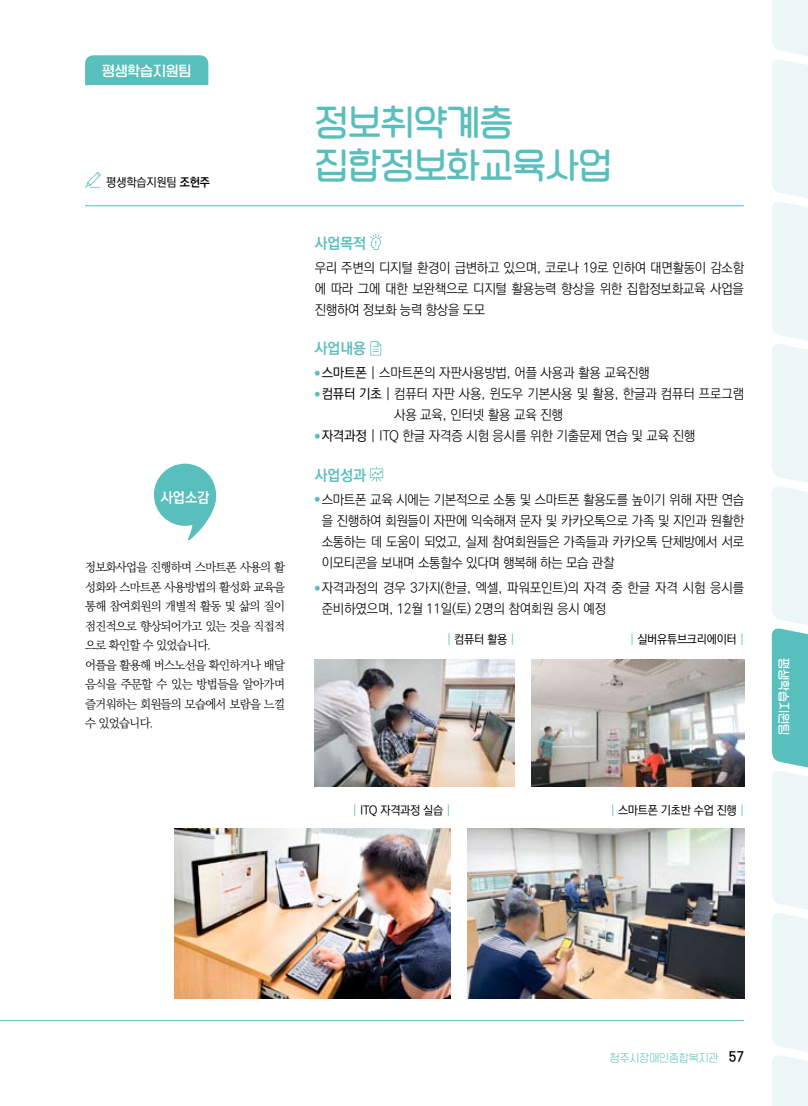
<style>
.page{position:relative;width:808px;height:1106px;background:#fff}
.page>*{position:absolute;margin:0;border:0;box-sizing:border-box;transform-origin:0 0}
.t1{font:36px "TT Bameuihaebyun R";letter-spacing:-.025em;color:#59bfbc}
.t2{font:700 15px "Ko Pub Dotum";color:#59bfbc}
.t3{font:700 14.25px "Ko Pub Dotum";color:#fff}
.t4{font:300 13.5px/21px "Ko Pub Dotum";letter-spacing:-.01em;color:#000;text-align:justify}
.t5{font:13.5px "TT Omni Gothic B";letter-spacing:-.01em;color:#fff}
.t6{font:300 12px/19.5px "Ko Pub Batang";letter-spacing:-.05em;color:#000}
.t7{font:500 12px "Ko Pub Dotum";letter-spacing:-.02em;color:#000}
.t8{font:12px "TT Bameuihaebyun R";letter-spacing:-.01em;color:#fff}
.t9{font:12px "TT Omni Gothic B";color:#000}
.t10{font:10.5px "TT Omni Gothic L";letter-spacing:-.01em;color:#59bfbc}
.s1{font-weight:700}
.s2{font-weight:500}
.s3{font-weight:300;color:#49bcbb}
</style>
<div class="page">
<svg style="left:772px;top:0;width:36px;height:1106px;background:#dcf0ef"></svg>
<hr style="left:0;top:1020px;width:744px;height:1px;background:#59bfbc">
<div style="left:85px;top:55px;width:123px;height:30px;background:#59bfbc"></div>
<svg style="left:85px;top:172px;width:16px;height:16px"></svg>
<hr style="left:85px;top:205px;width:659px;height:1px;background:#59bfbc">
<svg style="left:370px;top:341px;width:11px;height:14px"></svg>
<svg style="left:370px;top:466px;width:13px;height:16px"></svg>
<svg style="left:370px;top:234px;width:12px;height:16px"></svg>
<div style="left:154px;top:463px;width:62px;height:63px;background:#59bfbc;border-radius:50%"></div>
<svg style="left:187px;top:500px;width:29px;height:41px"></svg>
<img style="left:315px;top:659px;width:199px;height:128px">
<img style="left:531px;top:659px;width:213px;height:128px">
<img style="left:174px;top:828px;width:277px;height:170px">
<img style="left:468px;top:828px;width:276px;height:170px">
<p class="t5" style="left:102px;top:64px;width:91px">평생학습지원팀</p>
<p class="t7" style="left:106px;top:176px;width:105px">평생학습지원팀 <span class="s1">조헌주</span></p>
<p class="t3" style="left:161px;top:490px;width:50px">사업소감</p>
<p class="t6" style="left:85px;top:558px;width:201px">정보화사업을 진행하며 스마트폰 사용의 활 성화와 스마트폰 사용방법의 활성화 교육을 통해 참여회원의 개별적 활동 및 삶의 질이 점진적으로 향상되어가고 있는 것을 직접적 으로 확인할 수 있었습니다.<br>어플을 활용해 버스노선을 확인하거나 배달 음식을 주문할 수 있는 방법들을 알아가며 즐거워하는 회원들의 모습에서 보람을 느낄 수 있었습니다.</p>
<h1 class="t1" style="left:315px;top:104px;width:200px">정보취약계층</h1>
<h1 class="t1" style="left:315px;top:147px;width:299px">집합정보화교육사업</h1>
<p class="t2" style="left:315px;top:236px;width:53px">사업목적</p>
<p class="t4" style="left:315px;top:258px;width:431px">우리 주변의 디지털 환경이 급변하고 있으며, 코로나 19로 인하여 대면활동이 감소함 에 따라 그에 대한 보완책으로 디지털 활용능력 향상을 위한 집합정보화교육 사업을 진행하여 정보화 능력 향상을 도모</p>
<p class="t2" style="left:315px;top:341px;width:53px">사업내용</p>
<p class="t4" style="left:315px;top:363px;width:336px"><sup>●</sup> <span class="s2">스마트폰</span> | 스마트폰의 자판사용방법, 어플 사용과 활용 교육진행</p>
<p class="t4" style="left:394px;top:384px;width:352px;text-indent:-79px"><sup>●</sup> <span class="s2">컴퓨터 기초</span> | 컴퓨터 자판 사용, 윈도우 기본사용 및 활용, 한글과 컴퓨터 프로그램 사용 교육, 인터넷 활용 교육 진행</p>
<p class="t4" style="left:315px;top:426px;width:382px"><sup>●</sup> <span class="s2">자격과정</span> | ITQ 한글 자격증 시험 응시를 위한 기출문제 연습 및 교육 진행</p>
<p class="t2" style="left:315px;top:467px;width:53px">사업성과</p>
<p class="t4" style="left:322px;top:489px;width:424px;text-indent:-7px"><sup>●</sup> 스마트폰 교육 시에는 기본적으로 소통 및 스마트폰 활용도를 높이기 위해 자판 연습 을 진행하여 회원들이 자판에 익숙해져 문자 및 카카오톡으로 가족 및 지인과 원활한 소통하는 데 도움이 되었고, 실제 참여회원들은 가족들과 카카오톡 단체방에서 서로 이모티콘을 보내며 소통할수 있다며 행복해 하는 모습 관찰</p>
<p class="t4" style="left:322px;top:578px;width:424px;text-indent:-7px"><sup>●</sup> 자격과정의 경우 3가지(한글, 엑셀, 파워포인트)의 자격 중 한글 자격 시험 응시를 준비하였으며, 12월 11일(토) 2명의 참여회원 응시 예정</p>
<p class="t7" style="left:447px;top:633px;width:69px"><span class="s3">|</span> 컴퓨터 활용 <span class="s3">|</span></p>
<p class="t7" style="left:630px;top:633px;width:116px"><span class="s3">|</span> 실버유튜브크리에이터 <span class="s3">|</span></p>
<p class="t7" style="left:353px;top:804px;width:100px"><span class="s3">|</span> ITQ 자격과정 실습 <span class="s3">|</span></p>
<p class="t7" style="left:611px;top:804px;width:135px"><span class="s3">|</span> 스마트폰 기초반 수업 진행 <span class="s3">|</span></p>
<p class="t8" style="left:790px;top:657px;width:79px;rotate:90deg">평생학습지원팀</p>
<p class="t10" style="left:610px;top:1052px;width:110px">청주시장애인종합복지관</p>
<p class="t9" style="left:729px;top:1050px;width:17px">57</p>
</div>
